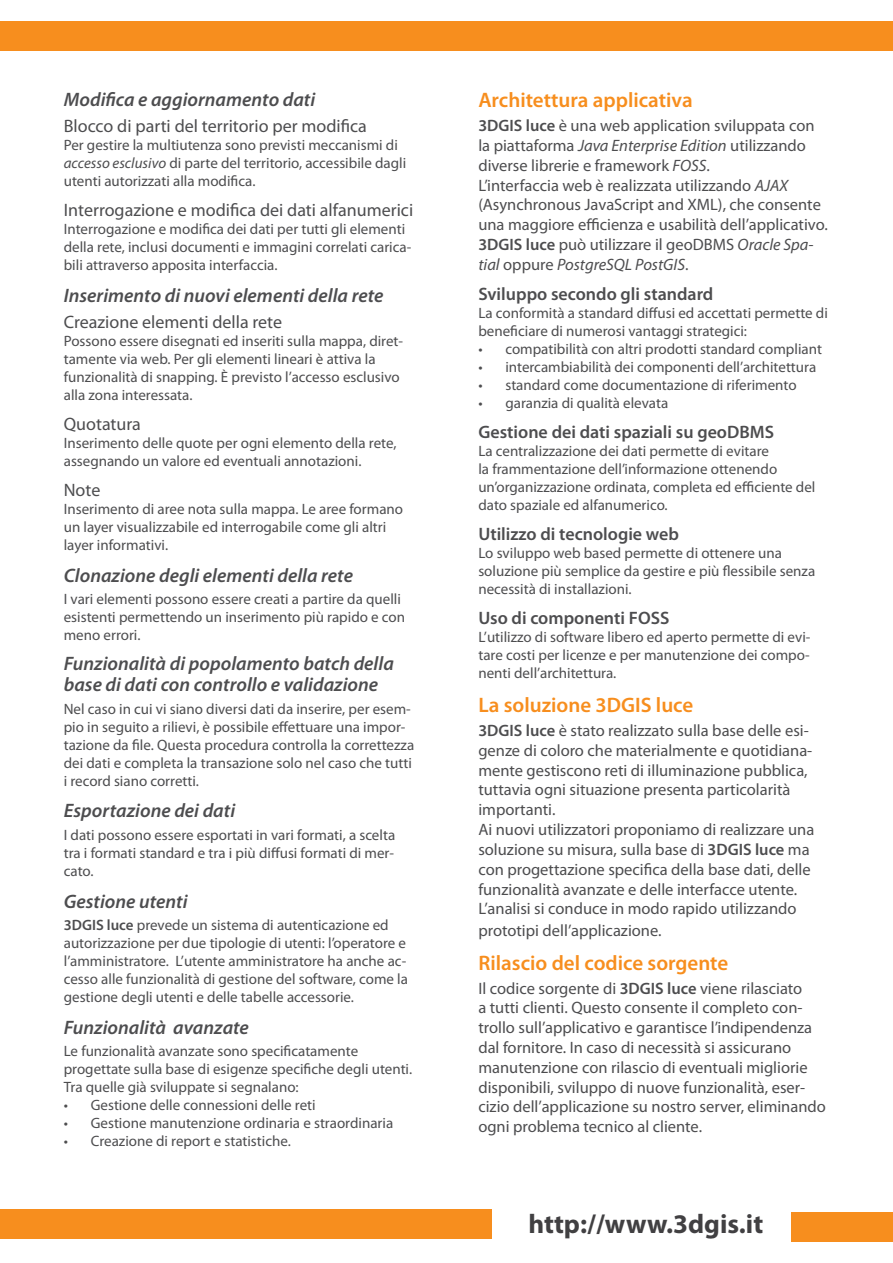
<style>
.page{position:relative;width:893px;height:1263px;background:#fff}
.page>*{position:absolute;margin:0;border:0;box-sizing:border-box;transform-origin:0 0}
.t1{font:700 27px "Myriad Pro";color:#414042}
.t2{font:600 21px "Myriad Pro";color:#f78e1e}
.t3{font:italic 600 19.5px/21.6px "Myriad Pro";color:#4d4d4f}
.t4{font:18px "Myriad Pro";color:#4d4d4f}
.t5{font:600 18px "Myriad Pro";color:#4d4d4f}
.t6{font:16.5px/19.8px "Myriad Pro";color:#4d4d4f}
.t7{font:15px/18px "Myriad Pro";color:#4d4d4f}
.s1{font-style:italic}
.s2{font-weight:600}
</style>
<div class="page">
<div style="left:0;top:1209px;width:492px;height:30px;background:#f78e1e"></div>
<div style="left:791px;top:1212px;width:102px;height:30px;background:#f78e1e"></div>
<div style="left:0;top:21px;width:893px;height:30px;background:#f78e1e"></div>
<h3 class="t3" style="left:64px;top:88px;width:253px">Modifica e aggiornamento dati</h3>
<p class="t4" style="left:64px;top:115px;width:305px">Blocco di parti del territorio per modifica</p>
<p class="t7" style="left:64px;top:136px;width:344px">Per gestire la multiutenza sono previsti meccanismi di <span class="s1">accesso esclusivo</span> di parte del territorio, accessibile dagli utenti autorizzati alla modifica.</p>
<p class="t4" style="left:64px;top:199px;width:351px">Interrogazione e modifica dei dati alfanumerici</p>
<p class="t7" style="left:64px;top:220px;width:349px">Interrogazione e modifica dei dati per tutti gli elementi della rete, inclusi documenti e immagini correlati carica&shy;bili attraverso apposita interfaccia.</p>
<h3 class="t3" style="left:64px;top:284px;width:321px">Inserimento di nuovi elementi della rete</h3>
<p class="t4" style="left:64px;top:311px;width:220px">Creazione elementi della rete</p>
<p class="t7" style="left:64px;top:331px;width:341px">Possono essere disegnati ed inseriti sulla mappa, diret&shy;tamente via web. Per gli elementi lineari è attiva la funzionalità di snapping. È previsto l’accesso esclusivo alla zona interessata.</p>
<p class="t4" style="left:64px;top:413px;width:79px">Quotatura</p>
<p class="t7" style="left:64px;top:434px;width:334px">Inserimento delle quote per ogni elemento della rete, assegnando un valore ed eventuali annotazioni.</p>
<p class="t4" style="left:64px;top:479px;width:38px">Note</p>
<p class="t7" style="left:64px;top:500px;width:341px">Inserimento di aree nota sulla mappa. Le aree formano un layer visualizzabile ed interrogabile come gli altri layer informativi.</p>
<h3 class="t3" style="left:64px;top:564px;width:291px">Clonazione degli elementi della rete</h3>
<p class="t7" style="left:64px;top:590px;width:343px">I vari elementi possono essere creati a partire da quelli esistenti permettendo un inserimento più rapido e con meno errori.</p>
<h3 class="t3" style="left:64px;top:652px;width:332px">Funzionalità di popolamento batch della base di dati con controllo e validazione</h3>
<p class="t7" style="left:64px;top:699px;width:352px">Nel caso in cui vi siano diversi dati da inserire, per esem&shy;pio in seguito a rilievi, è possibile effettuare una impor&shy;tazione da file. Questa procedura controlla la correttezza dei dati e completa la transazione solo nel caso che tutti i record siano corretti.</p>
<h3 class="t3" style="left:64px;top:800px;width:173px">Esportazione dei dati</h3>
<p class="t7" style="left:64px;top:825px;width:333px;text-align:justify">I dati possono essere esportati in vari formati, a scelta tra i formati standard e tra i più diffusi formati di mer&shy;cato.</p>
<h3 class="t3" style="left:64px;top:890px;width:125px">Gestione utenti</h3>
<p class="t7" style="left:64px;top:916px;width:346px"><span class="s2">3DGIS luce</span> prevede un sistema di autenticazione ed autorizzazione per due tipologie di utenti: l’operatore e l’amministratore. L’utente amministratore ha anche ac&shy;cesso alle funzionalità di gestione del software, come la gestione degli utenti e delle tabelle accessorie.</p>
<h3 class="t3" style="left:64px;top:1016px;width:187px">Funzionalità avanzate</h3>
<p class="t7" style="left:64px;top:1042px;width:350px">Le funzionalità avanzate sono specificatamente progettate sulla base di esigenze specifiche degli utenti.<br>Tra quelle già sviluppate si segnalano:</p>
<p class="t7" style="left:64px;top:1096px;width:253px">• Gestione delle connessioni delle reti</p>
<p class="t7" style="left:64px;top:1114px;width:331px">• Gestione manutenzione ordinaria e straordinaria</p>
<p class="t7" style="left:64px;top:1132px;width:229px">• Creazione di report e statistiche.</p>
<h2 class="t2" style="left:478px;top:87px;width:216px">Architettura applicativa</h2>
<p class="t6" style="left:478px;top:116px;width:351px"><span class="s2">3DGIS luce</span> è una web application sviluppata con la piattaforma <span class="s1">Java Enterprise Edition</span> utilizzando diverse librerie e framework <span class="s1">FOSS</span>.<br>L’interfaccia web è realizzata utilizzando <span class="s1">AJAX </span>(Asynchronous JavaScript and XML), che consente una maggiore efficienza e usabilità dell’applicativo.<br><span class="s2">3DGIS luce</span> può utilizzare il geoDBMS <span class="s1">Oracle Spa&shy;tial</span> oppure <span class="s1">PostgreSQL PostGIS</span>.</p>
<p class="t5" style="left:478px;top:282px;width:237px">Sviluppo secondo gli standard</p>
<p class="t7" style="left:478px;top:304px;width:351px">La conformità a standard diffusi ed accettati permette di beneficiare di numerosi vantaggi strategici:</p>
<p class="t7" style="left:478px;top:340px;width:345px">• compatibilità con altri prodotti standard compliant</p>
<p class="t7" style="left:478px;top:358px;width:339px">• intercambiabilità dei componenti dell’architettura</p>
<p class="t7" style="left:478px;top:376px;width:320px">• standard come documentazione di riferimento</p>
<p class="t7" style="left:478px;top:394px;width:191px">• garanzia di qualità elevata</p>
<p class="t5" style="left:478px;top:421px;width:297px">Gestione dei dati spaziali su geoDBMS</p>
<p class="t7" style="left:478px;top:442px;width:339px">La centralizzazione dei dati permette di evitare<br>la frammentazione dell’informazione ottenendo un’organizzazione ordinata, completa ed efficiente del dato spaziale ed alfanumerico.</p>
<p class="t5" style="left:478px;top:523px;width:202px">Utilizzo di tecnologie web</p>
<p class="t7" style="left:478px;top:544px;width:338px">Lo sviluppo web based permette di ottenere una soluzione più semplice da gestire e più flessibile senza necessità di installazioni.</p>
<p class="t5" style="left:478px;top:607px;width:192px">Uso di componenti FOSS</p>
<p class="t7" style="left:478px;top:628px;width:334px;text-align:justify">L’utilizzo di software libero ed aperto permette di evi&shy;tare costi per licenze e per manutenzione dei compo&shy;nenti dell’architettura.</p>
<h2 class="t2" style="left:478px;top:692px;width:216px">La soluzione 3DGIS luce</h2>
<p class="t6" style="left:478px;top:720px;width:337px"><span class="s2">3DGIS luce</span> è stato realizzato sulla base delle esi&shy;genze di coloro che materialmente e quotidiana&shy;mente gestiscono reti di illuminazione pubblica, tuttavia ogni situazione presenta particolarità importanti.<br>Ai nuovi utilizzatori proponiamo di realizzare una soluzione su misura, sulla base di <span class="s2">3DGIS luce</span> ma con progettazione specifica della base dati, delle funzionalità avanzate e delle interfacce utente.<br>L’analisi si conduce in modo rapido utilizzando</p>
<p class="t6" style="left:478px;top:920px;width:185px">prototipi dell’applicazione.</p>
<h2 class="t2" style="left:478px;top:949px;width:251px">Rilascio del codice sorgente</h2>
<p class="t6" style="left:478px;top:978px;width:349px">Il codice sorgente di <span class="s2">3DGIS luce</span> viene rilasciato<br>a tutti clienti. Questo consente il completo con&shy;trollo sull’applicativo e garantisce l’indipendenza dal fornitore. In caso di necessità si assicurano manutenzione con rilascio di eventuali migliorie disponibili, sviluppo di nuove funzionalità, eser&shy;cizio dell’applicazione su nostro server, eliminando ogni problema tecnico al cliente.</p>
<h1 class="t1" style="left:528px;top:1207px;width:236px">http://www.3dgis.it</h1>
</div>
